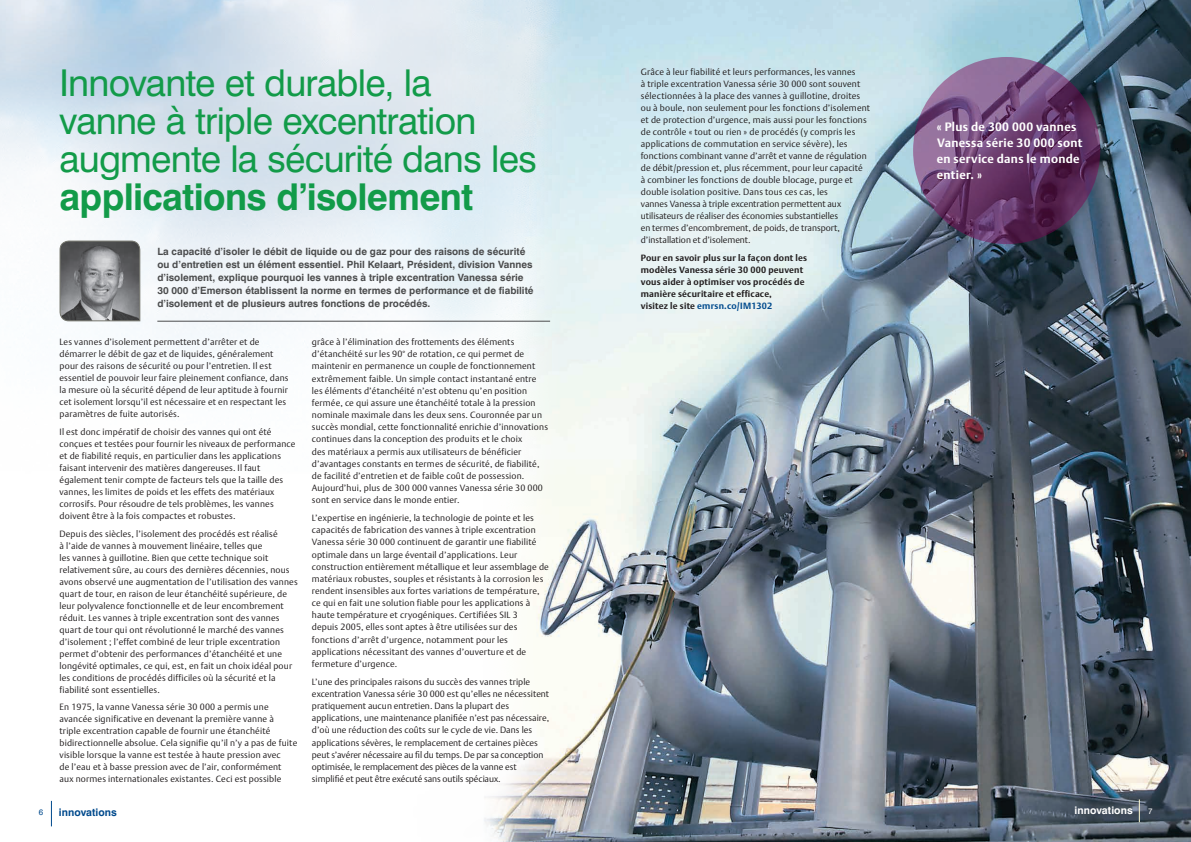
<style>
.page{position:relative;width:1191px;height:842px;background:#fff}
.page>*{position:absolute;margin:0;border:0;box-sizing:border-box;transform-origin:0 0}
.t1{font:37px/38px "Swiss 721 BT";letter-spacing:-.02em;color:#129b49}
.t2{font:700 37px "Swiss 721 BT";letter-spacing:-.015em;color:#129b49}
.t3{font:700 12px/16px "DTL Argo T";letter-spacing:.025em;color:#fff}
.t4{font:700 10.5px "Swiss 721 BT";letter-spacing:.005em;color:#004a8d}
.t5{font:700 10.5px "Swiss 721 BT";letter-spacing:.005em;color:#fff}
.t6{font:700 10px/13px "Swiss 721 BT";color:#4b4c4d}
.t7{font:9px/12px "DTL Argo T Light";letter-spacing:.02em;color:#231f20}
.t8{font:9px/12.2px "DTL Argo T Light";color:#231f20}
.t9{font:700 9px/12px "DTL Argo T";letter-spacing:.02em;color:#231f20}
.t10{font:8px "Swiss 721 BT";color:#004a8d}
.t11{font:8px "Swiss 721 BT";color:#fff}
.s1{color:#004a8d}
</style>
<div class="page">
<img style="left:0;top:0;width:1191px;height:842px">
<svg style="left:59px;top:240px;width:82px;height:82px;background:#7d7e80"></svg>
<hr style="left:157px;top:321px;width:393px;height:1px;background:#4b4c4d">
<svg style="left:913px;top:57px;width:187px;height:187px;background:#6d4271"></svg>
<svg style="left:1139px;top:799px;width:1px;height:23px"></svg>
<svg style="left:51px;top:801px;width:1px;height:25px"></svg>
<h1 class="t1" style="left:60px;top:64px;width:479px">Innovante et durable, la vanne à triple excentration augmente la sécurité dans les</h1>
<h1 class="t2" style="left:60px;top:175px;width:415px">applications d’isolement</h1>
<p class="t6" style="left:157px;top:244px;width:378px">La capacité d’isoler le débit de liquide ou de gaz pour des raisons de sécurité ou d’entretien est un élément essentiel. Phil Kelaart, Président, division Vannes d’isolement, explique pourquoi les vannes à triple excentration Vanessa série 30 000 d’Emerson établissent la norme en termes de performance et de fiabilité d’isolement et de plusieurs autres fonctions de procédés.</p>
<p class="t7" style="left:60px;top:336px;width:231px">Les vannes d’isolement permettent d’arrêter et de démarrer le débit de gaz et de liquides, généralement pour des raisons de sécurité ou pour l’entretien. Il est essentiel de pouvoir leur faire pleinement confiance, dans la mesure où la sécurité dépend de leur aptitude à fournir cet isolement lorsqu’il est nécessaire et en respectant les paramètres de fuite autorisés.</p>
<p class="t7" style="left:60px;top:426px;width:237px">Il est donc impératif de choisir des vannes qui ont été conçues et testées pour fournir les niveaux de performance et de fiabilité requis, en particulier dans les applications faisant intervenir des matières dangereuses. Il faut également tenir compte de facteurs tels que la taille des vannes, les limites de poids et les effets des matériaux corrosifs. Pour résoudre de tels problèmes, les vannes doivent être à la fois compactes et robustes.</p>
<p class="t7" style="left:60px;top:527px;width:240px">Depuis des siècles, l’isolement des procédés est réalisé<br>à l’aide de vannes à mouvement linéaire, telles que<br>les vannes à guillotine. Bien que cette technique soit relativement sûre, au cours des dernières décennies, nous avons observé une augmentation de l’utilisation des vannes quart de tour, en raison de leur étanchéité supérieure, de leur polyvalence fonctionnelle et de leur encombrement réduit. Les vannes à triple excentration sont des vannes quart de tour qui ont révolutionné le marché des vannes d’isolement ; l’effet combiné de leur triple excentration permet d’obtenir des performances d’étanchéité et une longévité optimales, ce qui, est, en fait un choix idéal pour les conditions de procédés difficiles où la sécurité et la fiabilité sont essentielles.</p>
<p class="t7" style="left:60px;top:701px;width:239px">En 1975, la vanne Vanessa série 30 000 a permis une avancée significative en devenant la première vanne à triple excentration capable de fournir une étanchéité bidirectionnelle absolue. Cela signifie qu’il n’y a pas de fuite visible lorsque la vanne est testée à haute pression avec<br>de l’eau et à basse pression avec de l’air, conformément aux normes internationales existantes. Ceci est possible</p>
<p class="t7" style="left:312px;top:336px;width:238px">grâce à l’élimination des frottements des éléments d’étanchéité sur les 90° de rotation, ce qui permet de maintenir en permanence un couple de fonctionnement extrêmement faible. Un simple contact instantané entre les éléments d’étanchéité n’est obtenu qu’en position fermée, ce qui assure une étanchéité totale à la pression nominale maximale dans les deux sens. Couronnée par un succès mondial, cette fonctionnalité enrichie d’innovations continues dans la conception des produits et le choix<br>des matériaux a permis aux utilisateurs de bénéficier d’avantages constants en termes de sécurité, de fiabilité, de facilité d’entretien et de faible coût de possession.<br>Aujourd’hui, plus de 300 000 vannes Vanessa série 30 000 sont en service dans le monde entier.</p>
<p class="t7" style="left:312px;top:512px;width:238px">L’expertise en ingénierie, la technologie de pointe et les capacités de fabrication des vannes à triple excentration Vanessa série 30 000 continuent de garantir une fiabilité optimale dans un large éventail d’applications. Leur construction entièrement métallique et leur assemblage de matériaux robustes, souples et résistants à la corrosion les rendent insensibles aux fortes variations de température, ce qui en fait une solution fiable pour les applications à haute température et cryogéniques. Certifiées SIL 3<br>depuis 2005, elles sont aptes à être utilisées sur des fonctions d’arrêt d’urgence, notamment pour les applications nécessitant des vannes d’ouverture et de fermeture d’urgence.</p>
<p class="t8" style="left:312px;top:675px;width:239px">L’une des principales raisons du succès des vannes triple excentration Vanessa série 30 000 est qu’elles ne nécessitent pratiquement aucun entretien. Dans la plupart des applications, une maintenance planifiée n’est pas nécessaire, d’où une réduction des coûts sur le cycle de vie. Dans les applications sévères, le remplacement de certaines pièces peut s’avérer nécessaire au fil du temps. De par sa conception optimisée, le remplacement des pièces de la vanne est simplifié et peut être exécuté sans outils spéciaux.</p>
<p class="t7" style="left:641px;top:66px;width:231px">Grâce à leur fiabilité et leurs performances, les vannes<br>à triple excentration Vanessa série 30 000 sont souvent sélectionnées à la place des vannes à guillotine, droites ou à boule, non seulement pour les fonctions d’isolement et de protection d’urgence, mais aussi pour les fonctions de contrôle « tout ou rien » de procédés (y compris les applications de commutation en service sévère), les fonctions combinant vanne d’arrêt et vanne de régulation de débit/pression et, plus récemment, pour leur capacité<br>à combiner les fonctions de double blocage, purge et double isolation positive. Dans tous ces cas, les<br>vannes Vanessa à triple excentration permettent aux utilisateurs de réaliser des économies substantielles<br>en termes d’encombrement, de poids, de transport, d’installation et d’isolement.</p>
<p class="t9" style="left:641px;top:251px;width:168px">Pour en savoir plus sur la façon dont les modèles Vanessa série 30 000 peuvent vous aider à optimiser vos procédés de manière sécuritaire et efficace,<br>visitez le site <span class="s1">emrsn.co/IM1302</span></p>
<h2 class="t3" style="left:936px;top:119px;width:147px">« Plus de 300 000 vannes<br>Vanessa série 30 000 sont en service dans le monde entier. »</h2>
<p class="t10" style="left:39px;top:808px;width:6px">6</p>
<p class="t4" style="left:59px;top:805px;width:60px">innovations</p>
<p class="t5" style="left:1074px;top:804px;width:60px">innovations</p>
<p class="t11" style="left:1148px;top:806px;width:6px">7</p>
</div>
